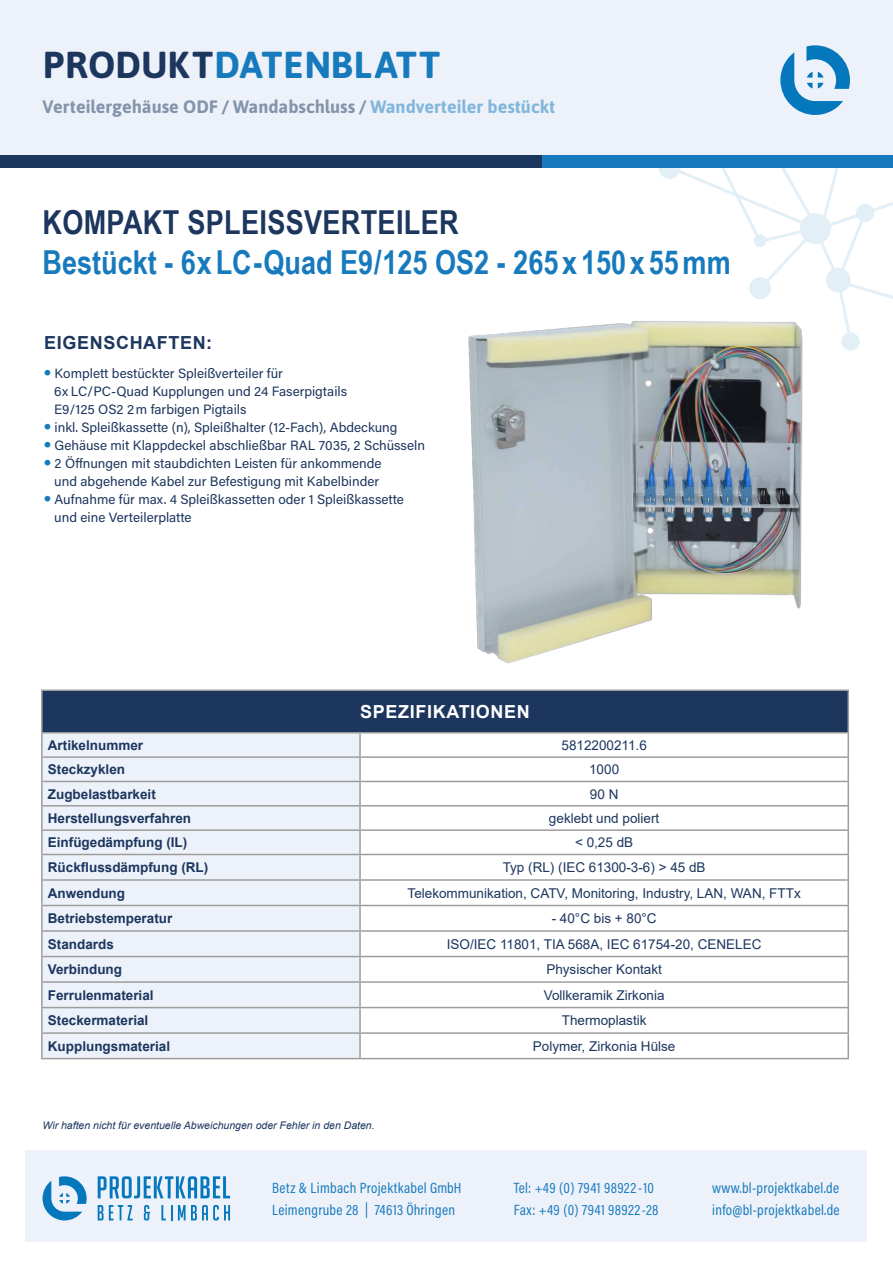
<style>
.page{position:relative;width:893px;height:1263px;background:#fff}
.page>*{position:absolute;margin:0;border:0;box-sizing:border-box;transform-origin:0 0}
.t1{font:700 37.5px "Asap";letter-spacing:.01em;color:#177abd}
.t2{font:700 33px "Arial Narrow";color:#177abd}
.t3{font:700 33px "Arial Narrow";letter-spacing:.01em;color:#1c365e}
.t4{font:700 18px "Asap";color:#1c365e}
.t5{font:700 18px "Arial";letter-spacing:.035em;color:#fff}
.t6{font:700 18px "Arial";letter-spacing:.035em;color:#1c365e}
.t7{font:15px/22.5px "Acumin Pro Cond";letter-spacing:.02em;color:#177abd}
.t8{font:13.5px/18px "Acumin Pro";color:#1c365e}
.t9{font:13.5px "Arial";color:#1c365e}
.t10{font:700 13.5px "Arial";color:#1c365e}
.t11{font:italic 10.5px "Arial";color:#1c365e}
.s1{color:#1c365e}
.s2{color:#177abd}
.s3{font-family:"Asap";font-size:22.5px;color:#177abd}
</style>
<div class="page">
<div style="left:0;top:0;width:893px;height:165px;background:#edf2fa"></div>
<div style="left:26px;top:1150px;width:841px;height:92px;background:#edf2fa"></div>
<svg style="left:43px;top:1176px;width:44px;height:44px"></svg>
<svg style="left:98px;top:1176px;width:132px;height:22px"></svg>
<svg style="left:98px;top:1205px;width:35px;height:15px"></svg>
<svg style="left:144px;top:1205px;width:6px;height:15px"></svg>
<svg style="left:161px;top:1205px;width:11px;height:15px"></svg>
<svg style="left:178px;top:1205px;width:52px;height:15px"></svg>
<svg style="left:780px;top:45px;width:70px;height:70px"></svg>
<div style="left:0;top:155px;width:694px;height:13px;background:#1c365e"></div>
<div style="left:542px;top:155px;width:351px;height:13px;background:#177abd"></div>
<div style="left:843px;top:334px;width:15px;height:15px;background:#e3eff7;border-radius:50%"></div>
<div style="left:841px;top:332px;width:19px;height:19px;border:3px solid #177abd;border-radius:50%"></div>
<svg style="left:659px;top:168px;width:234px;height:176px"></svg>
<svg style="left:660px;top:158px;width:19px;height:20px"></svg>
<div style="left:659px;top:157px;width:22px;height:22px;border:2px solid #177abd;border-radius:50%"></div>
<div style="left:42px;top:690px;width:806px;height:43px;background:#1c365e"></div>
<div style="left:43px;top:733px;width:316px;height:325px;background:#edf2fa"></div>
<hr style="left:41px;top:689px;width:319px;height:2px;background:#9d9d9c">
<hr style="left:41px;top:691px;width:2px;height:41px;background:#9d9d9c">
<hr style="left:360px;top:689px;width:489px;height:2px;background:#9d9d9c">
<hr style="left:847px;top:691px;width:2px;height:41px;background:#9d9d9c">
<hr style="left:41px;top:732px;width:319px;height:1px;background:#9d9d9c">
<hr style="left:360px;top:732px;width:489px;height:1px;background:#9d9d9c">
<hr style="left:41px;top:733px;width:2px;height:23px;background:#9d9d9c">
<hr style="left:359px;top:733px;width:2px;height:23px;background:#9d9d9c">
<hr style="left:847px;top:733px;width:2px;height:23px;background:#9d9d9c">
<hr style="left:41px;top:756px;width:319px;height:2px;background:#9d9d9c">
<hr style="left:41px;top:758px;width:2px;height:23px;background:#9d9d9c">
<hr style="left:360px;top:756px;width:489px;height:2px;background:#9d9d9c">
<hr style="left:359px;top:758px;width:2px;height:23px;background:#9d9d9c">
<hr style="left:847px;top:758px;width:2px;height:23px;background:#9d9d9c">
<hr style="left:41px;top:781px;width:319px;height:1px;background:#9d9d9c">
<hr style="left:41px;top:782px;width:2px;height:23px;background:#9d9d9c">
<hr style="left:360px;top:781px;width:489px;height:1px;background:#9d9d9c">
<hr style="left:359px;top:782px;width:2px;height:23px;background:#9d9d9c">
<hr style="left:847px;top:782px;width:2px;height:23px;background:#9d9d9c">
<hr style="left:41px;top:805px;width:319px;height:1px;background:#9d9d9c">
<hr style="left:41px;top:806px;width:2px;height:23px;background:#9d9d9c">
<hr style="left:360px;top:805px;width:489px;height:1px;background:#9d9d9c">
<hr style="left:359px;top:806px;width:2px;height:23px;background:#9d9d9c">
<hr style="left:847px;top:806px;width:2px;height:23px;background:#9d9d9c">
<hr style="left:41px;top:829px;width:319px;height:2px;background:#9d9d9c">
<hr style="left:41px;top:831px;width:2px;height:23px;background:#9d9d9c">
<hr style="left:360px;top:829px;width:489px;height:2px;background:#9d9d9c">
<hr style="left:359px;top:831px;width:2px;height:23px;background:#9d9d9c">
<hr style="left:847px;top:831px;width:2px;height:23px;background:#9d9d9c">
<hr style="left:41px;top:854px;width:319px;height:1px;background:#9d9d9c">
<hr style="left:41px;top:855px;width:2px;height:24px;background:#9d9d9c">
<hr style="left:360px;top:854px;width:489px;height:1px;background:#9d9d9c">
<hr style="left:359px;top:855px;width:2px;height:24px;background:#9d9d9c">
<hr style="left:847px;top:855px;width:2px;height:24px;background:#9d9d9c">
<hr style="left:41px;top:879px;width:319px;height:2px;background:#9d9d9c">
<hr style="left:41px;top:881px;width:2px;height:24px;background:#9d9d9c">
<hr style="left:360px;top:879px;width:489px;height:2px;background:#9d9d9c">
<hr style="left:359px;top:881px;width:2px;height:24px;background:#9d9d9c">
<hr style="left:847px;top:881px;width:2px;height:24px;background:#9d9d9c">
<hr style="left:41px;top:905px;width:319px;height:1px;background:#9d9d9c">
<hr style="left:41px;top:906px;width:2px;height:24px;background:#9d9d9c">
<hr style="left:360px;top:905px;width:489px;height:1px;background:#9d9d9c">
<hr style="left:359px;top:906px;width:2px;height:24px;background:#9d9d9c">
<hr style="left:847px;top:906px;width:2px;height:24px;background:#9d9d9c">
<hr style="left:41px;top:930px;width:319px;height:2px;background:#9d9d9c">
<hr style="left:41px;top:932px;width:2px;height:24px;background:#9d9d9c">
<hr style="left:360px;top:930px;width:489px;height:2px;background:#9d9d9c">
<hr style="left:359px;top:932px;width:2px;height:24px;background:#9d9d9c">
<hr style="left:847px;top:932px;width:2px;height:24px;background:#9d9d9c">
<hr style="left:41px;top:956px;width:319px;height:1px;background:#9d9d9c">
<hr style="left:41px;top:957px;width:2px;height:24px;background:#9d9d9c">
<hr style="left:360px;top:956px;width:489px;height:1px;background:#9d9d9c">
<hr style="left:359px;top:957px;width:2px;height:24px;background:#9d9d9c">
<hr style="left:847px;top:957px;width:2px;height:24px;background:#9d9d9c">
<hr style="left:41px;top:981px;width:319px;height:2px;background:#9d9d9c">
<hr style="left:41px;top:983px;width:2px;height:24px;background:#9d9d9c">
<hr style="left:360px;top:981px;width:489px;height:2px;background:#9d9d9c">
<hr style="left:359px;top:983px;width:2px;height:24px;background:#9d9d9c">
<hr style="left:847px;top:983px;width:2px;height:24px;background:#9d9d9c">
<hr style="left:41px;top:1007px;width:319px;height:1px;background:#9d9d9c">
<hr style="left:41px;top:1008px;width:2px;height:24px;background:#9d9d9c">
<hr style="left:360px;top:1007px;width:489px;height:1px;background:#9d9d9c">
<hr style="left:359px;top:1008px;width:2px;height:24px;background:#9d9d9c">
<hr style="left:847px;top:1008px;width:2px;height:24px;background:#9d9d9c">
<hr style="left:41px;top:1032px;width:319px;height:2px;background:#9d9d9c">
<hr style="left:41px;top:1034px;width:2px;height:24px;background:#9d9d9c">
<hr style="left:360px;top:1032px;width:489px;height:2px;background:#9d9d9c">
<hr style="left:359px;top:1034px;width:2px;height:24px;background:#9d9d9c">
<hr style="left:847px;top:1034px;width:2px;height:24px;background:#9d9d9c">
<hr style="left:41px;top:1058px;width:319px;height:1px;background:#9d9d9c">
<hr style="left:360px;top:1058px;width:489px;height:1px;background:#9d9d9c">
<img style="left:468px;top:311px;width:362px;height:352px">
<h1 class="t1" style="left:43px;top:38px;width:399px"><span class="s1">PRODUKT</span>DATENBLATT</h1>
<h3 class="t4" style="left:43px;top:93px;width:514px">Verteilergehäuse ODF / Wandabschluss / <span class="s2">Wandverteiler bestückt</span></h3>
<h2 class="t3" style="left:43px;top:198px;width:418px">KOMPAKT SPLEISSVERTEILER</h2>
<h2 class="t2" style="left:43px;top:237px;width:690px">Bestückt - 6xLC-Quad E9/125 OS2 - 265 x 150 x 55mm</h2>
<h3 class="t6" style="left:44px;top:330px;width:169px">EIGENSCHAFTEN:</h3>
<p class="t8" style="left:54px;top:364px;width:294px;text-indent:-10px"><span class="s3">•</span> Komplett bestückter Spleißverteiler für<br>6x LC/PC-Quad Kupplungen und 24 Faserpigtails<br>E9/125 OS2 2m farbigen Pigtails</p>
<p class="t8" style="left:44px;top:418px;width:355px"><span class="s3">•</span> inkl. Spleißkassette (n), Spleißhalter (12-Fach), Abdeckung</p>
<p class="t8" style="left:44px;top:436px;width:383px"><span class="s3">•</span> Gehäuse mit Klappdeckel abschließbar RAL 7035, 2 Schüsseln</p>
<p class="t8" style="left:44px;top:454px;width:339px;text-align:center"><span class="s3">•</span> 2 Öffnungen mit staubdichten Leisten für ankommende und abgehende Kabel zur Befestigung mit Kabelbinder</p>
<p class="t8" style="left:54px;top:490px;width:351px;text-indent:-10px"><span class="s3">•</span> Aufnahme für max. 4 Spleißkassetten oder 1 Spleißkassette und eine Verteilerplatte</p>
<h3 class="t5" style="left:360px;top:699px;width:171px">SPEZIFIKATIONEN</h3>
<p class="t10" style="left:48px;top:736px;width:97px">Artikelnummer</p>
<p class="t9" style="left:561px;top:736px;width:87px">5812200211.6</p>
<p class="t10" style="left:48px;top:760px;width:79px">Steckzyklen</p>
<p class="t9" style="left:589px;top:760px;width:32px">1000</p>
<p class="t10" style="left:48px;top:784px;width:110px">Zugbelastbarkeit</p>
<p class="t9" style="left:590px;top:784px;width:30px">90 N</p>
<p class="t10" style="left:48px;top:809px;width:145px">Herstellungsverfahren</p>
<p class="t9" style="left:549px;top:809px;width:112px">geklebt und poliert</p>
<p class="t10" style="left:48px;top:833px;width:141px">Einfügedämpfung (IL)</p>
<p class="t9" style="left:575px;top:833px;width:60px">&lt; 0,25 dB</p>
<p class="t10" style="left:48px;top:858px;width:162px">Rückflussdämpfung (RL)</p>
<p class="t9" style="left:503px;top:858px;width:204px">Typ (RL) (IEC 61300-3-6) &gt; 45 dB</p>
<p class="t10" style="left:48px;top:883px;width:79px">Anwendung</p>
<p class="t9" style="left:408px;top:884px;width:395px">Telekommunikation, CATV, Monitoring, Industry, LAN, WAN, FTTx</p>
<p class="t10" style="left:48px;top:909px;width:126px">Betriebstemperatur</p>
<p class="t9" style="left:552px;top:909px;width:106px">- 40°C bis + 80°C</p>
<p class="t10" style="left:48px;top:934px;width:68px">Standards</p>
<p class="t9" style="left:447px;top:935px;width:316px">ISO/IEC 11801, TIA 568A, IEC 61754-20, CENELEC</p>
<p class="t10" style="left:48px;top:960px;width:76px">Verbindung</p>
<p class="t9" style="left:546px;top:960px;width:117px">Physischer Kontakt</p>
<p class="t10" style="left:48px;top:985px;width:107px">Ferrulenmaterial</p>
<p class="t9" style="left:544px;top:986px;width:122px">Vollkeramik Zirkonia</p>
<p class="t10" style="left:48px;top:1011px;width:102px">Steckermaterial</p>
<p class="t9" style="left:562px;top:1011px;width:86px">Thermoplastik</p>
<p class="t10" style="left:48px;top:1036px;width:124px">Kupplungsmaterial</p>
<p class="t9" style="left:533px;top:1037px;width:144px">Polymer, Zirkonia Hülse</p>
<p class="t11" style="left:43px;top:1118px;width:334px">Wir haften nicht für eventuelle Abweichungen oder Fehler in den Daten.</p>
<p class="t7" style="left:514px;top:1176px;width:146px">Tel: +49 (0) 7941 98922-10<br>Fax: +49 (0) 7941 98922-28</p>
<p class="t7" style="left:272px;top:1176px;width:191px">Betz &amp; Limbach Projektkabel GmbH<br>Leimengrube 28 | 74613 Öhringen</p>
<p class="t7" style="left:712px;top:1176px;width:129px">www.bl-projektkabel.de info@bl-projektkabel.de</p>
</div>
